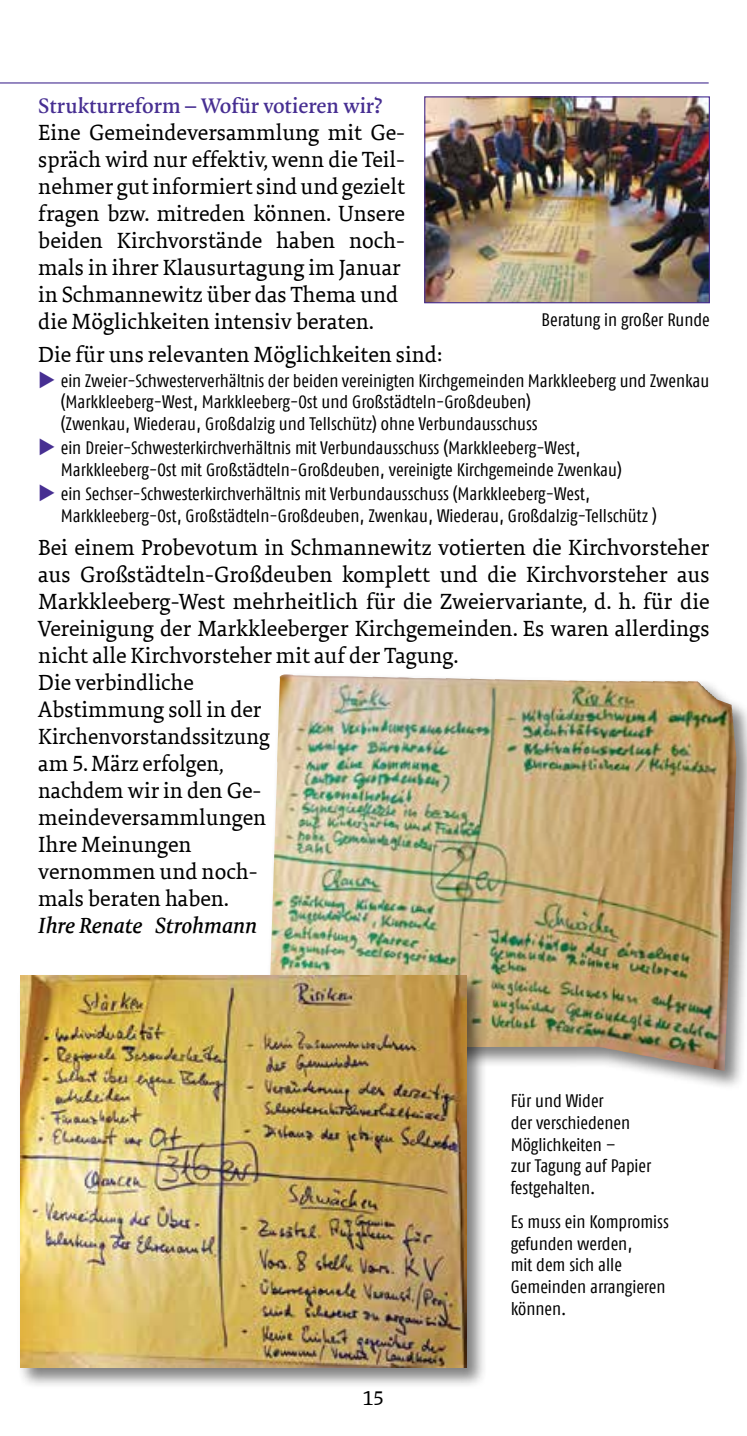
<style>
.page{position:relative;width:747px;height:1436px;background:#fff}
.page>*{position:absolute;margin:0;border:0;box-sizing:border-box;transform-origin:0 0}
.t1{font:22.5px/27px "Tundra Offc";color:#000}
.t2{font:600 22.5px "Quadraat OT";color:#472f92}
.t3{font:italic 500 22.5px "Tundra Offc";color:#000}
.t4{font:20.25px "Tundra Offc";color:#000}
.t5{font:condensed 18px/21.6px "Fago Offc";color:#000}
.s1{color:#472f92}
</style>
<div class="page">
<hr style="left:0;top:82px;width:708px;height:1px;background:#472f92">
<img style="left:426px;top:98px;width:281px;height:203px">
<div style="left:424px;top:96px;width:285px;height:207px;border:1px solid #472f92"></div>
<div style="left:266px;top:671px;width:480px;height:420px;background:#000;opacity:.5"></div>
<img style="left:269px;top:676px;width:467px;height:394px">
<div style="left:17px;top:971px;width:470px;height:418px;background:#000;opacity:.5"></div>
<img style="left:20px;top:975px;width:446px;height:392px">
<p class="t2" style="left:38px;top:90px;width:345px">Strukturreform – Wofür votieren wir?</p>
<p class="t1" style="left:38px;top:120px;width:368px">Eine Gemeindeversammlung mit Ge&shy;spräch wird nur effektiv, wenn die Teil&shy;nehmer gut informiert sind und gezielt fragen bzw. mitreden können. Unsere beiden Kirchvorstände haben noch&shy;mals in ihrer Klausurtagung im Januar in Schmannewitz über das Thema und die Möglichkeiten intensiv beraten.</p>
<p class="t1" style="left:38px;top:342px;width:406px">Die für uns relevanten Möglichkeiten sind:</p>
<p class="t5" style="left:61px;top:370px;width:649px;text-indent:-23px"><span class="s1">◆</span> ein Zweier-Schwesterverhältnis der beiden vereinigten Kirchgemeinden Markkleeberg und Zwenkau (Markkleeberg-West, Markkleeberg-Ost und Großstädteln-Großdeuben)<br>(Zwenkau, Wiederau, Großdalzig und Tellschütz) ohne Verbundausschuss</p>
<p class="t5" style="left:61px;top:437px;width:562px;text-indent:-22px"><span class="s1">◆</span> ein Dreier-Schwesterkirchverhältnis mit Verbundausschuss (Markkleeberg-West,<br>Markkleeberg-Ost mit Großstädteln-Großdeuben, vereinigte Kirchgemeinde Zwenkau)</p>
<p class="t5" style="left:61px;top:483px;width:597px;text-indent:-22px"><span class="s1">◆</span> ein Sechser-Schwesterkirchverhältnis mit Verbundausschuss (Markkleeberg-West,<br>Markkleeberg-Ost, Großstädteln-Großdeuben, Zwenkau, Wiederau, Großdalzig-Tellschütz )</p>
<p class="t1" style="left:38px;top:535px;width:672px">Bei einem Probevotum in Schmannewitz votierten die Kirchvorsteher aus Großstädteln-Großdeuben komplett und die Kirchvorsteher aus Markkleeberg-West mehrheitlich für die Zweiervariante, d. h. für die Vereinigung der Markkleeberger Kirchgemeinden. Es waren allerdings nicht alle Kirchvorsteher mit auf der Tagung.<br>Die verbindliche<br>Abstimmung soll in der<br>Kirchenvorstandssitzung<br>am 5.März erfolgen,<br>nachdem wir in den Ge-<br>meindeversammlungen<br>Ihre Meinungen<br>vernommen und noch-<br>mals beraten haben.</p>
<p class="t3" style="left:38px;top:912px;width:220px">Ihre Renate Strohmann</p>
<p class="t5" style="left:541px;top:309px;width:170px">Beratung in großer Runde</p>
<p class="t4" style="left:363px;top:1386px;width:22px">15</p>
<p class="t5" style="left:510px;top:1090px;width:142px">Für und Wider<br>der verschiedenen<br>Möglichkeiten –<br>zur Tagung auf Papier festgehalten.</p>
<p class="t5" style="left:510px;top:1211px;width:159px">Es muss ein Kompromiss gefunden werden,<br>mit dem sich alle<br>Gemeinden arrangieren können.</p>
</div>
